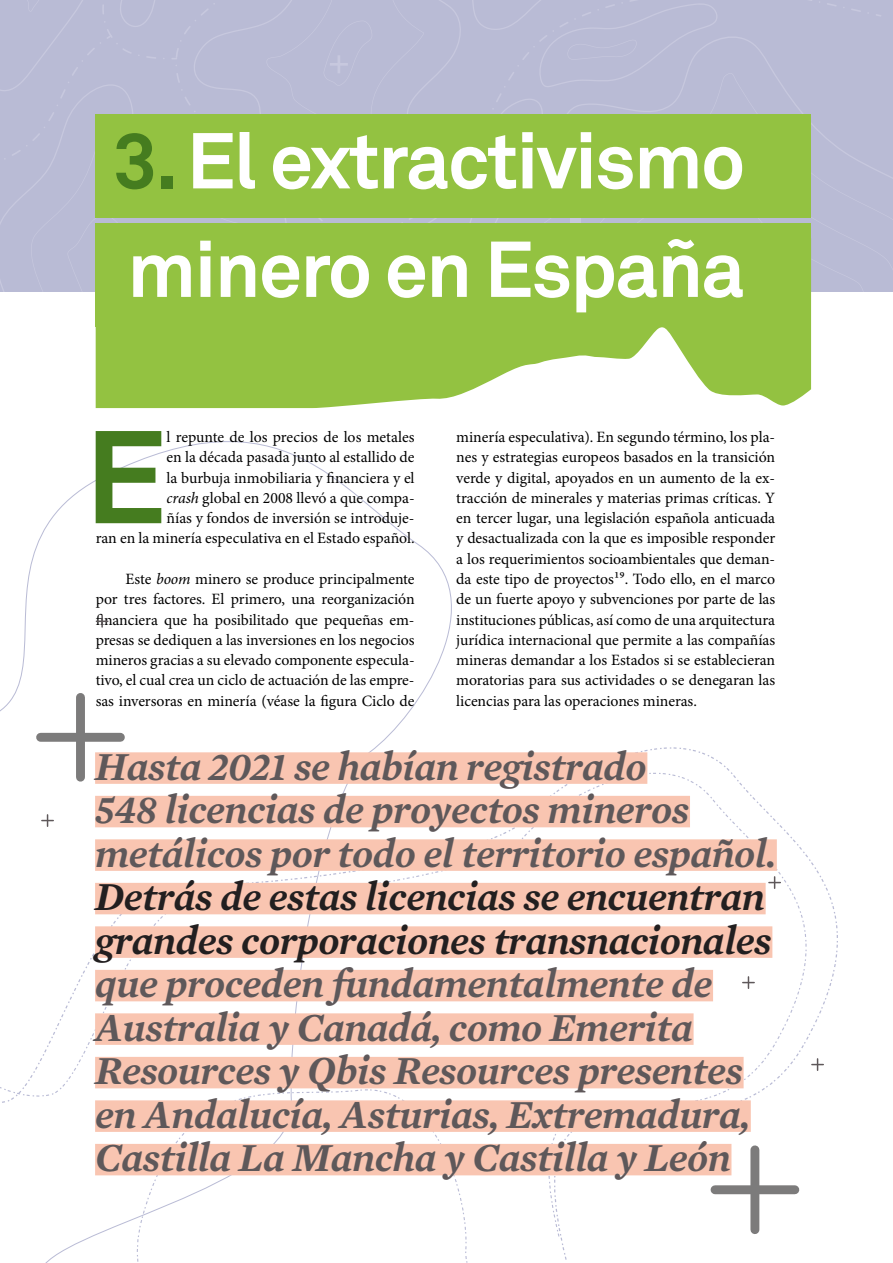
<style>
.page{position:relative;width:893px;height:1263px;background:#fff}
.page>*{position:absolute;margin:0;border:0;box-sizing:border-box;transform-origin:0 0}
.t1{font:700 130.05px "Akkurat";color:#457c1f}
.t2{font:700 78px "Akkurat";letter-spacing:-.025em;color:#fff}
.t3{font:italic 600 40.5px/43.5px "Mercury Text G1";letter-spacing:-.015em;color:#5e585a}
.t4{font:italic 600 40.5px/43.5px "Mercury Text G1";letter-spacing:-.015em;color:#221f20}
.t5{font:15.75px/20.2px "Minion Pro";letter-spacing:-.005em;color:#000;text-align:justify}
.s1{color:#457c1f}
.s2{font-style:italic}
</style>
<div class="page">
<div style="left:0;top:0;width:893px;height:291px;background:#b9bbd5"></div>
<div style="left:96px;top:115px;width:715px;height:103px;background:#93c241"></div>
<svg style="left:0;top:709px;width:838px;height:553px"></svg>
<div style="left:95px;top:752px;width:552px;height:32px;background:#f9c5b1"></div>
<div style="left:95px;top:796px;width:595px;height:31px;background:#f9c5b1"></div>
<div style="left:95px;top:839px;width:682px;height:32px;background:#f9c5b1"></div>
<div style="left:95px;top:883px;width:671px;height:31px;background:#f9c5b1"></div>
<div style="left:95px;top:926px;width:677px;height:32px;background:#f9c5b1"></div>
<div style="left:95px;top:970px;width:618px;height:31px;background:#f9c5b1"></div>
<div style="left:95px;top:1013px;width:599px;height:32px;background:#f9c5b1"></div>
<div style="left:95px;top:1057px;width:649px;height:31px;background:#f9c5b1"></div>
<div style="left:95px;top:1100px;width:656px;height:32px;background:#f9c5b1"></div>
<div style="left:95px;top:1144px;width:636px;height:31px;background:#f9c5b1"></div>
<div style="left:76px;top:697px;width:9px;height:80px;background:#7c7b7b"></div>
<div style="left:41px;top:733px;width:79px;height:9px;background:#7c7b7b"></div>
<svg style="left:769px;top:877px;width:11px;height:11px"></svg>
<svg style="left:743px;top:977px;width:11px;height:11px"></svg>
<div style="left:750px;top:1150px;width:9px;height:80px;background:#7c7b7b"></div>
<div style="left:715px;top:1185px;width:80px;height:9px;background:#7c7b7b"></div>
<svg style="left:812px;top:1059px;width:11px;height:11px"></svg>
<svg style="left:42px;top:815px;width:11px;height:11px"></svg>
<svg style="left:96px;top:326px;width:715px;height:82px;fill:#93c241"></svg>
<div style="left:96px;top:223px;width:715px;height:103px;background:#93c241"></div>
<svg style="left:96px;top:616px;width:12px;height:11px"></svg>
<h2 class="t2" style="left:113px;top:112px;width:634px"><span class="s1">3.</span> El extractivismo</h2>
<h2 class="t2" style="left:127px;top:220px;width:619px">minero en España</h2>
<p class="t5" style="left:96px;top:427px;width:320px;text-align:right">l repunte de los precios de los metales<br>en la década pasada junto al estallido de<br>la burbuja inmobiliaria y financiera y el<br><span class="s2">crash</span> global en 2008 llevó a que compa-<br>ñías y fondos de inversión se introduje-<br>ran en la minería especulativa en el Estado español.</p>
<p class="t5" style="left:96px;top:569px;width:320px;text-indent:30px">Este <span class="s2">boom</span> minero se produce principalmente por tres factores. El primero, una reorganización financiera que ha posibilitado que pequeñas em&shy;presas se dediquen a las inversiones en los negocios mineros gracias a su elevado componente especula&shy;tivo, el cual crea un ciclo de actuación de las empre&shy;sas inversoras en minería (véase la figura Ciclo de</p>
<h1 class="t1" style="left:85px;top:395px;width:83px">E</h1>
<p class="t5" style="left:456px;top:427px;width:320px">minería especulativa). En segundo término, los pla&shy;nes y estrategias europeos basados en la transición verde y digital, apoyados en un aumento de la ex&shy;tracción de minerales y materias primas críticas. Y en tercer lugar, una legislación española anticuada y desactualizada con la que es imposible responder a los requerimientos socioambientales que deman&shy;da este tipo de proyectos1⁹. Todo ello, en el marco de un fuerte apoyo y subvenciones por parte de las instituciones públicas, así como de una arquitectura jurídica internacional que permite a las compañías mineras demandar a los Estados si se establecieran moratorias para sus actividades o se denegaran las licencias para las operaciones mineras.</p>
<h3 class="t3" style="left:95px;top:744px;width:683px">Hasta 2021 se habían registrado<br>548 licencias de proyectos mineros metálicos por todo el territorio español.</h3>
<h3 class="t4" style="left:95px;top:874px;width:678px">Detrás de estas licencias se encuentran grandes corporaciones transnacionales</h3>
<h3 class="t3" style="left:95px;top:961px;width:657px">que proceden fundamentalmente de Australia y Canadá, como Emerita Resources y Qbis Resources presentes en Andalucía, Asturias, Extremadura, Castilla La Mancha y Castilla y León</h3>
</div>
